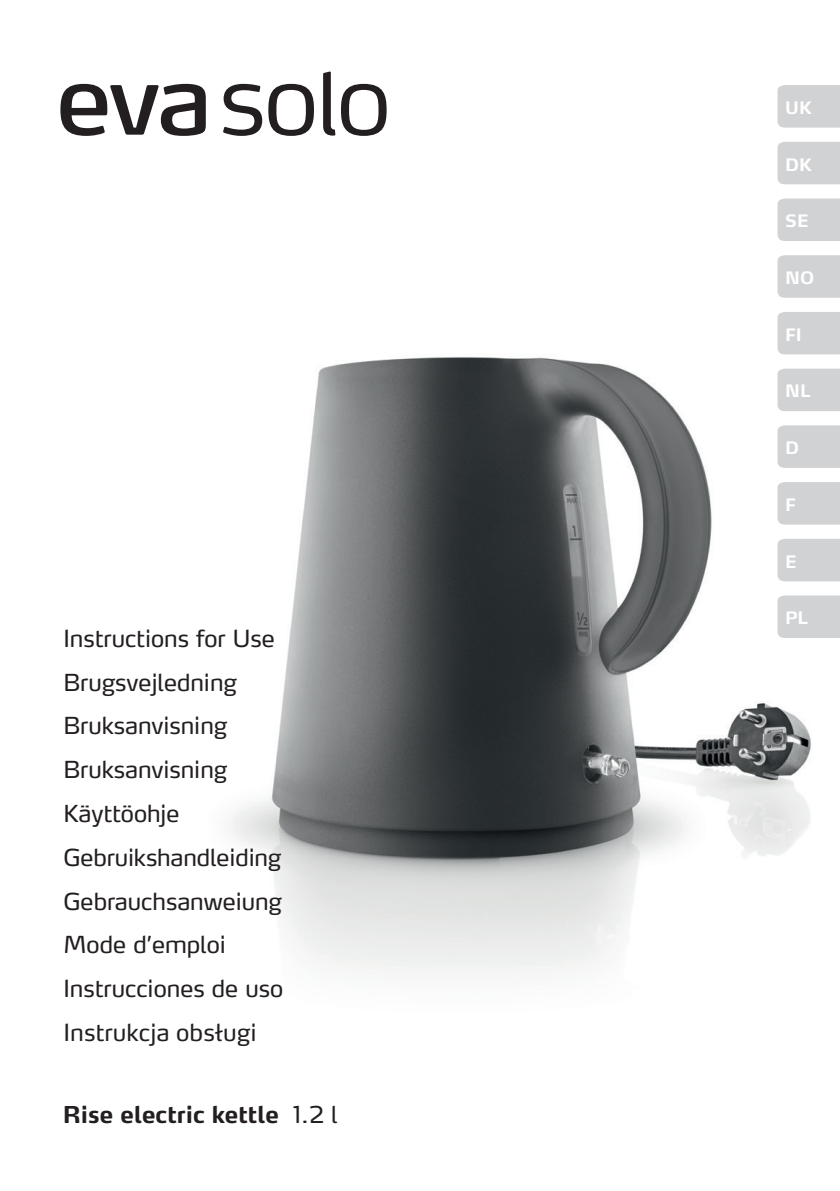
<style>
.page{position:relative;width:840px;height:1191px;background:#fff}
.page>*{position:absolute;margin:0;border:0;box-sizing:border-box;transform-origin:0 0}
.t1{font:23.2px "Max LF";color:#231f20}
.t2{font:23.2px "Max Pro";color:#231f20}
.t3{font:700 23px "Max LF";color:#231f20}
.t4{font:700 17px "Max LF";color:#fff}
.s1{font-weight:400}
</style>
<div class="page">
<img style="left:230px;top:354px;width:609px;height:625px">
<svg style="left:60px;top:84px;width:146px;height:52px"></svg>
<svg style="left:223px;top:84px;width:39px;height:52px"></svg>
<svg style="left:268px;top:84px;width:46px;height:52px"></svg>
<svg style="left:341px;top:84px;width:45px;height:52px"></svg>
<svg style="left:323px;top:72px;width:12px;height:64px"></svg>
<div style="left:777px;top:425px;width:62px;height:43px;background:#d1d2d4"></div>
<div style="left:777px;top:369px;width:62px;height:42px;background:#d1d2d4"></div>
<div style="left:777px;top:312px;width:62px;height:42px;background:#d1d2d4"></div>
<div style="left:777px;top:255px;width:62px;height:43px;background:#d1d2d4"></div>
<div style="left:777px;top:198px;width:62px;height:43px;background:#d1d2d4"></div>
<div style="left:777px;top:142px;width:62px;height:42px;background:#d1d2d4"></div>
<div style="left:777px;top:85px;width:62px;height:43px;background:#d1d2d4"></div>
<div style="left:777px;top:482px;width:62px;height:42px;background:#d1d2d4"></div>
<div style="left:777px;top:539px;width:62px;height:42px;background:#d1d2d4"></div>
<div style="left:777px;top:595px;width:62px;height:43px;background:#d1d2d4"></div>
<p class="t1" style="left:63px;top:624px;width:213px">Instructions for Use</p>
<p class="t1" style="left:63px;top:667px;width:175px">Brugsvejledning</p>
<p class="t1" style="left:63px;top:711px;width:165px">Bruksanvisning</p>
<p class="t1" style="left:63px;top:755px;width:165px">Bruksanvisning</p>
<p class="t1" style="left:63px;top:799px;width:118px">Käyttöohje</p>
<p class="t1" style="left:63px;top:843px;width:219px">Gebruikshandleiding</p>
<p class="t1" style="left:63px;top:886px;width:220px">Gebrauchsanweiung</p>
<p class="t1" style="left:63px;top:930px;width:164px">Mode d’emploi</p>
<p class="t1" style="left:63px;top:974px;width:221px">Instrucciones de uso</p>
<p class="t2" style="left:63px;top:1014px;width:195px">Instrukcja obsługi</p>
<p class="t3" style="left:63px;top:1100px;width:276px">Rise electric kettle <span class="s1">1.2 l</span></p>
<p class="t4" style="left:784px;top:97px;width:28px">UK</p>
<p class="t4" style="left:784px;top:154px;width:28px">DK</p>
<p class="t4" style="left:784px;top:210px;width:25px">SE</p>
<p class="t4" style="left:784px;top:267px;width:31px">NO</p>
<p class="t4" style="left:784px;top:324px;width:18px">FI</p>
<p class="t4" style="left:784px;top:380px;width:27px">NL</p>
<p class="t4" style="left:784px;top:437px;width:15px">D</p>
<p class="t4" style="left:784px;top:494px;width:12px">F</p>
<p class="t4" style="left:784px;top:550px;width:13px">E</p>
<p class="t4" style="left:784px;top:607px;width:24px">PL</p>
</div>
